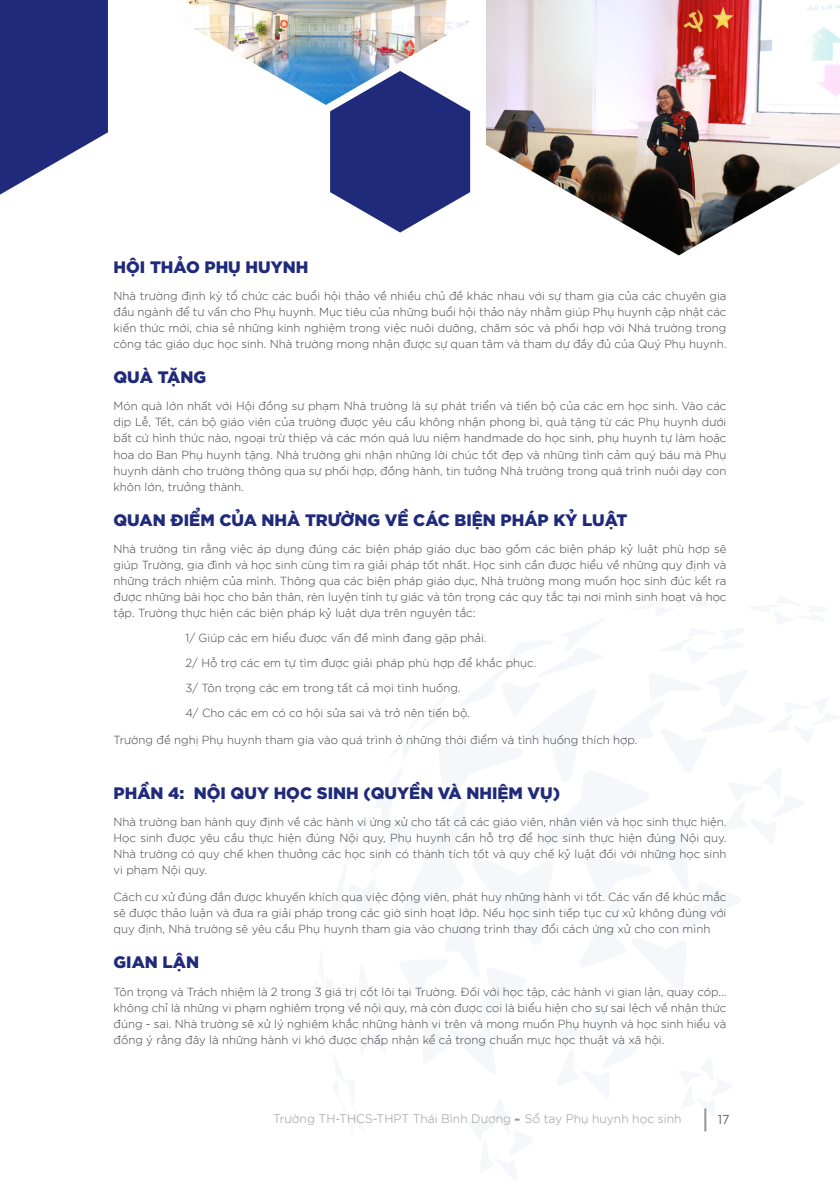
<style>
.page{position:relative;width:840px;height:1191px;background:#fff}
.page>*{position:absolute;margin:0;border:0;box-sizing:border-box;transform-origin:0 0}
.Paragraph_Style_1{font:900 16.6px "SVN Gotham";color:#1f2b7a}
.t1{font:300 12.6px "SVN Gotham";color:#231f20}
.t2{font:300 12px "SVN Gotham";color:#939598}
.body_text{font:300 11.4px/16px "SVN Gotham";color:#3e3e3f;text-align:justify}
</style>
<div class="page">
<svg style="left:0;top:0;width:108px;height:195px"></svg>
<svg style="left:330px;top:105px;width:140px;height:127px"></svg>
<img style="left:486px;top:0;width:353px;height:255px">
<img style="left:178px;top:0;width:291px;height:105px">
<p class="Paragraph_Style_1" style="left:113px;top:253px;width:196px">HỘI THẢO PHỤ HUYNH</p>
<p class="body_text" style="left:113px;top:287px;width:614px">Nhà trường định kỳ tổ chức các buổi hội thảo về nhiều chủ đề khác nhau với sự tham gia của các chuyên gia đầu ngành để tư vấn cho Phụ huynh. Mục tiêu của những buổi hội thảo này nhằm giúp Phụ huynh cập nhật các kiến thức mới, chia sẻ những kinh nghiệm trong việc nuôi dưỡng, chăm sóc và phối hợp với Nhà trường trong công tác giáo dục học sinh. Nhà trường mong nhận được sự quan tâm và tham dự đầy đủ của Quý Phụ huynh.</p>
<p class="Paragraph_Style_1" style="left:113px;top:363px;width:94px">QUÀ TẶNG</p>
<p class="body_text" style="left:113px;top:398px;width:614px">Món quà lớn nhất với Hội đồng sư phạm Nhà trường là sự phát triển và tiến bộ của các em học sinh. Vào các dịp Lễ, Tết, cán bộ giáo viên của trường được yêu cầu không nhận phong bì, quà tặng từ các Phụ huynh dưới bất cứ hình thức nào, ngoại trừ thiệp và các món quà lưu niệm handmade do học sinh, phụ huynh tự làm hoặc hoa do Ban Phụ huynh tặng. Nhà trường ghi nhận những lời chúc tốt đẹp và những tình cảm quý báu mà Phụ huynh dành cho trường thông qua sự phối hợp, đồng hành, tin tưởng Nhà trường trong quá trình nuôi dạy con khôn lớn, trưởng thành.</p>
<p class="Paragraph_Style_1" style="left:113px;top:506px;width:515px">QUAN ĐIỂM CỦA NHÀ TRƯỜNG VỀ CÁC BIỆN PHÁP KỶ LUẬT</p>
<p class="body_text" style="left:113px;top:540px;width:614px">Nhà trường tin rằng việc áp dụng đúng các biện pháp giáo dục bao gồm các biện pháp kỷ luật phù hợp sẽ giúp Trường, gia đình và học sinh cùng tìm ra giải pháp tốt nhất. Học sinh cần được hiểu về những quy định và những trách nhiệm của mình. Thông qua các biện pháp giáo dục, Nhà trường mong muốn học sinh đúc kết ra được những bài học cho bản thân, rèn luyện tính tự giác và tôn trọng các quy tắc tại nơi mình sinh hoạt và học tập. Trường thực hiện các biện pháp kỷ luật dựa trên nguyên tắc:</p>
<p class="body_text" style="left:185px;top:629px;width:302px">1/ Giúp các em hiểu được vấn đề mình đang gặp phải.</p>
<p class="body_text" style="left:185px;top:654px;width:352px">2/ Hỗ trợ các em tự tìm được giải pháp phù hợp để khắc phục.</p>
<p class="body_text" style="left:185px;top:679px;width:276px">3/ Tôn trọng các em trong tất cả mọi tình huống.</p>
<p class="body_text" style="left:185px;top:704px;width:285px">4/ Cho các em có cơ hội sửa sai và trở nên tiến bộ.</p>
<p class="body_text" style="left:113px;top:731px;width:525px">Trường đề nghị Phụ huynh tham gia vào quá trình ở những thời điểm và tình huống thích hợp.</p>
<p class="Paragraph_Style_1" style="left:113px;top:779px;width:448px">PHẦN 4: NỘI QUY HỌC SINH (QUYỀN VÀ NHIỆM VỤ)</p>
<p class="body_text" style="left:113px;top:813px;width:614px">Nhà trường ban hành quy định về các hành vi ứng xử cho tất cả các giáo viên, nhân viên và học sinh thực hiện.<br>Học sinh được yêu cầu thực hiện đúng Nội quy, Phụ huynh cần hỗ trợ để học sinh thực hiện đúng Nội quy.<br>Nhà trường có quy chế khen thưởng các học sinh có thành tích tốt và quy chế kỷ luật đối với những học sinh vi phạm Nội quy.</p>
<p class="body_text" style="left:113px;top:888px;width:614px">Cách cư xử đúng đắn được khuyến khích qua việc động viên, phát huy những hành vi tốt. Các vấn đề khúc mắc sẽ được thảo luận và đưa ra giải pháp trong các giờ sinh hoạt lớp. Nếu học sinh tiếp tục cư xử không đúng với quy định, Nhà trường sẽ yêu cầu Phụ huynh tham gia vào chương trình thay đổi cách ứng xử cho con mình</p>
<p class="Paragraph_Style_1" style="left:113px;top:948px;width:87px">GIAN LẬN</p>
<p class="body_text" style="left:113px;top:983px;width:614px">Tôn trọng và Trách nhiệm là 2 trong 3 giá trị cốt lõi tại Trường. Đối với học tập, các hành vi gian lận, quay cóp... không chỉ là những vi phạm nghiêm trọng về nội quy, mà còn được coi là biểu hiện cho sự sai lệch về nhận thức đúng - sai. Nhà trường sẽ xử lý nghiêm khắc những hành vi trên và mong muốn Phụ huynh và học sinh hiểu và đồng ý rằng đây là những hành vi khó được chấp nhận kể cả trong chuẩn mực học thuật và xã hội.</p>
<p class="t2" style="left:273px;top:1110px;width:409px">Trường TH-THCS-THPT Thái Bình Dương Sổ tay Phụ huynh học sinh</p>
<p class="t1" style="left:717px;top:1110px;width:13px">17</p>
</div>
